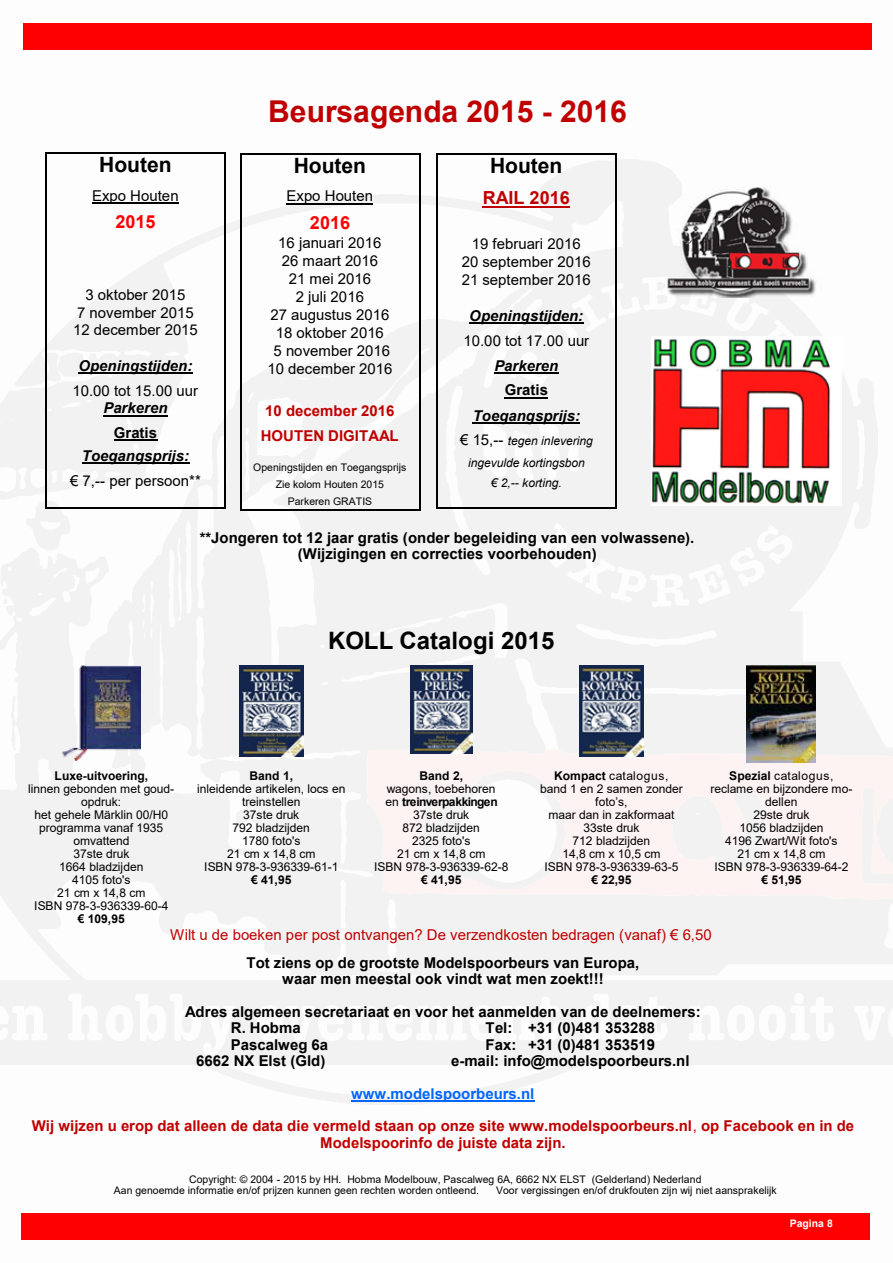
<style>
.page{position:relative;width:893px;height:1263px;background:#fff}
.page>*{position:absolute;margin:0;border:0;box-sizing:border-box;transform-origin:0 0}
.t1{font:700 30px "Arial";color:#c00000}
.t2{font:700 24px "Arial";color:#000}
.t3{font:700 21px "Arial";letter-spacing:-.005em;color:#000}
.t4{font:700 18px "Arial";letter-spacing:.005em;color:#f00}
.t5{font:700 18px "Arial";letter-spacing:.005em;color:#c00000}
.t6{font:700 15px/16.4px "Arial";color:#000;text-align:center}
.t7{font:15px/18px "Arial";color:#000;text-align:center}
.t8{font:700 15px/32.5px "Arial";color:#c00000;text-align:center}
.t9{font:italic 700 15px "Arial";color:#000}
.t10{font:15px "Arial";color:#c00000}
.t11{font:12px/13px "Arial";letter-spacing:-.005em;color:#000;text-align:center}
.t12{font:700 12px "Arial";letter-spacing:-.005em;color:#000}
.t13{font:italic 12px/22.2px "Arial";color:#000;text-align:center}
.t14{font:10.5px/17.2px "Arial";color:#000}
.t15{font:700 10.5px "Arial";letter-spacing:-.005em;color:#fff}
.s1{font-style:normal;font-size:15px}
.s2{font-weight:700}
.s3{color:#06f}
.s4{font-weight:400}
</style>
<div class="page">
<img style="left:0;top:153px;width:893px;height:952px">
<div style="left:21px;top:1213px;width:849px;height:27px;background:#f00"></div>
<div style="left:23px;top:23px;width:849px;height:27px;background:#f00"></div>
<hr style="left:92px;top:202px;width:87px;height:1px;background:#000">
<hr style="left:78px;top:372px;width:115px;height:2px;background:#000">
<hr style="left:103px;top:415px;width:65px;height:1px;background:#000">
<hr style="left:114px;top:439px;width:43px;height:2px;background:#000">
<hr style="left:82px;top:463px;width:107px;height:1px;background:#000">
<hr style="left:45px;top:152px;width:2px;height:355px;background:#000">
<hr style="left:224px;top:152px;width:2px;height:355px;background:#000">
<hr style="left:45px;top:152px;width:181px;height:2px;background:#000">
<hr style="left:45px;top:507px;width:181px;height:2px;background:#000">
<hr style="left:351px;top:1100px;width:184px;height:2px;background:#06f">
<img style="left:62px;top:665px;width:78px;height:95px">
<img style="left:239px;top:665px;width:65px;height:92px">
<img style="left:410px;top:665px;width:62px;height:88px">
<img style="left:579px;top:665px;width:64px;height:91px">
<img style="left:747px;top:665px;width:69px;height:98px">
<hr style="left:286px;top:203px;width:87px;height:1px;background:#000">
<hr style="left:240px;top:153px;width:1px;height:356px;background:#000">
<hr style="left:419px;top:153px;width:1px;height:356px;background:#000">
<hr style="left:240px;top:153px;width:180px;height:1px;background:#000">
<hr style="left:240px;top:509px;width:180px;height:1px;background:#000">
<hr style="left:483px;top:206px;width:87px;height:2px;background:#c00000">
<hr style="left:469px;top:322px;width:114px;height:2px;background:#000">
<hr style="left:494px;top:372px;width:64px;height:2px;background:#000">
<hr style="left:505px;top:397px;width:43px;height:1px;background:#000">
<hr style="left:473px;top:422px;width:107px;height:2px;background:#000">
<hr style="left:436px;top:153px;width:2px;height:354px;background:#000">
<hr style="left:615px;top:153px;width:2px;height:354px;background:#000">
<hr style="left:436px;top:153px;width:181px;height:1px;background:#000">
<hr style="left:436px;top:507px;width:181px;height:2px;background:#000">
<img style="left:650px;top:187px;width:176px;height:110px">
<img style="left:652px;top:336px;width:189px;height:169px">
<h3 class="t3" style="left:99px;top:150px;width:74px">Houten</h3>
<p class="t7" style="left:92px;top:186px;width:88px">Expo Houten</p>
<h3 class="t4" style="left:116px;top:209px;width:42px">2015</h3>
<p class="t7" style="left:73px;top:285px;width:126px">3 oktober 2015<br>7 november 2015<br>12 december 2015</p>
<p class="t9" style="left:78px;top:356px;width:115px">Openingstijden:</p>
<p class="t7" style="left:72px;top:381px;width:127px">10.00 tot 15.00 uur</p>
<p class="t9" style="left:103px;top:398px;width:66px">Parkeren</p>
<p class="t6" style="left:114px;top:424px;width:45px">Gratis</p>
<p class="t9" style="left:82px;top:446px;width:109px">Toegangsprijs:</p>
<p class="t7" style="left:70px;top:471px;width:132px">€ 7,-- per persoon**</p>
<h1 class="t1" style="left:268px;top:90px;width:360px">Beursagenda 2015 - 2016</h1>
<h3 class="t3" style="left:294px;top:151px;width:74px">Houten</h3>
<p class="t7" style="left:287px;top:187px;width:88px">Expo Houten</p>
<h3 class="t4" style="left:310px;top:210px;width:42px">2016</h3>
<p class="t7" style="left:267px;top:234px;width:126px">16 januari 2016<br>26 maart 2016<br>21 mei 2016<br>2 juli 2016<br>27 augustus 2016<br>18 oktober 2016<br>5 november 2016<br>10 december 2016</p>
<p class="t8" style="left:261px;top:399px;width:139px;line-height:24.5px;text-align:left">10 december 2016<br>HOUTEN DIGITAAL</p>
<p class="t14" style="left:253px;top:458px;width:155px;text-align:center">Openingstijden en Toegangsprijs<br>Zie kolom Houten 2015<br>Parkeren GRATIS</p>
<h3 class="t3" style="left:490px;top:151px;width:74px">Houten</h3>
<h3 class="t5" style="left:483px;top:185px;width:88px">RAIL 2016</h3>
<p class="t7" style="left:462px;top:235px;width:131px">19 februari 2016<br>20 september 2016<br>21 september 2016</p>
<p class="t9" style="left:469px;top:306px;width:115px">Openingstijden:</p>
<p class="t7" style="left:464px;top:331px;width:127px">10.00 tot 17.00 uur</p>
<p class="t9" style="left:494px;top:355px;width:66px">Parkeren</p>
<p class="t6" style="left:505px;top:382px;width:45px">Gratis</p>
<p class="t9" style="left:473px;top:405px;width:109px">Toegangsprijs:</p>
<p class="t13" style="left:460px;top:430px;width:134px"><span class="s1">€ 15,--</span> tegen inlevering ingevulde kortingsbon</p>
<p class="t13" style="left:491px;top:472px;width:72px">€ 2,-- korting.</p>
<p class="t6" style="left:200px;top:529px;width:496px">**Jongeren tot 12 jaar gratis (onder begeleiding van een volwassene). (Wijzigingen en correcties voorbehouden)</p>
<h2 class="t2" style="left:328px;top:623px;width:228px">KOLL Catalogi 2015</h2>
<p class="t12" style="left:55px;top:767px;width:95px">Luxe-uitvoering,</p>
<p class="t11" style="left:28px;top:782px;width:148px">linnen gebonden met goud&shy;opdruk:<br>het gehele Märklin 00/H0 programma vanaf 1935 omvattend<br>37ste druk<br>1664 bladzijden<br>4105 foto's<br>21 cm x 14,8 cm<br>ISBN 978-3-936339-60-4</p>
<p class="t12" style="left:78px;top:910px;width:48px">€ 109,95</p>
<p class="t12" style="left:250px;top:767px;width:45px">Band 1,</p>
<p class="t11" style="left:197px;top:782px;width:150px">inleidende artikelen, locs en treinstellen<br>37ste druk<br>792 bladzijden<br>1780 foto's<br>21 cm x 14,8 cm<br>ISBN 978-3-936339-61-1</p>
<p class="t12" style="left:251px;top:871px;width:42px">€ 41,95</p>
<p class="t12" style="left:420px;top:767px;width:45px">Band 2,</p>
<p class="t11" style="left:374px;top:782px;width:136px">wagons, toebehoren<br>en <span class="s2">treinverpakkingen<br></span>37ste druk<br>872 bladzijden<br>2325 foto's<br>21 cm x 14,8 cm<br>ISBN 978-3-936339-62-8</p>
<p class="t12" style="left:421px;top:871px;width:42px">€ 41,95</p>
<p class="t11" style="left:540px;top:769px;width:144px"><span class="s2">Kompact</span> catalogus, band 1 en 2 samen zonder foto’s,<br>maar dan in zakformaat<br>33ste druk<br>712 bladzijden<br>14,8 cm x 10,5 cm<br>ISBN 978-3-936339-63-5</p>
<p class="t12" style="left:591px;top:871px;width:42px">€ 22,95</p>
<p class="t11" style="left:710px;top:769px;width:144px"><span class="s2">Spezial</span> catalogus, reclame en bijzondere mo&shy;dellen<br>29ste druk<br>1056 bladzijden<br>4196 Zwart/Wit foto's<br>21 cm x 14,8 cm<br>ISBN 978-3-936339-64-2</p>
<p class="t12" style="left:761px;top:871px;width:42px">€ 51,95</p>
<p class="t10" style="left:170px;top:924px;width:543px">Wilt u de boeken per post ontvangen? De verzendkosten bedragen (vanaf) € 6,50</p>
<p class="t6" style="left:246px;top:955px;width:394px">Tot ziens op de grootste Modelspoorbeurs van Europa, waar men meestal ook vindt wat men zoekt!!!</p>
<p class="t6" style="left:231px;top:1004px;width:471px;text-align:left;text-indent:-46px">Adres algemeen secretariaat en voor het aanmelden van de deelnemers:<br>R. Hobma</p>
<p class="t6" style="left:486px;top:1020px;width:171px">Tel: +31 (0)481 353288</p>
<p class="t6" style="left:231px;top:1036px;width:99px">Pascalweg 6a</p>
<p class="t6" style="left:486px;top:1036px;width:171px">Fax: +31 (0)481 353519</p>
<p class="t6" style="left:196px;top:1053px;width:131px">6662 NX Elst (Gld)</p>
<p class="t6" style="left:451px;top:1053px;width:240px">e-mail: info@modelspoorbeurs.nl</p>
<p class="t8" style="left:32px;top:1077px;width:824px"><span class="s3">www.modelspoorbeurs.nl<br></span>Wij wijzen u erop dat alleen de data die vermeld staan op onze site www.modelspoorbeurs.nl<span class="s4">,</span> op Facebook en in de</p>
<p class="t8" style="left:320px;top:1126px;width:247px">Modelspoorinfo de juiste data zijn.</p>
<p class="t14" style="left:114px;top:1173px;width:589px;line-height:11.4px;text-indent:75px">Copyright: © 2004 - 2015 by HH. Hobma Modelbouw, Pascalweg 6A, 6662 NX ELST (Gelderland) Nederland<br>Aan genoemde informatie en/of prijzen kunnen geen rechten worden ontleend.</p>
<p class="t14" style="left:496px;top:1182px;width:282px">Voor vergissingen en/of drukfouten zijn wij niet aansprakelijk</p>
<p class="t15" style="left:790px;top:1216px;width:45px">Pagina 8</p>
</div>
